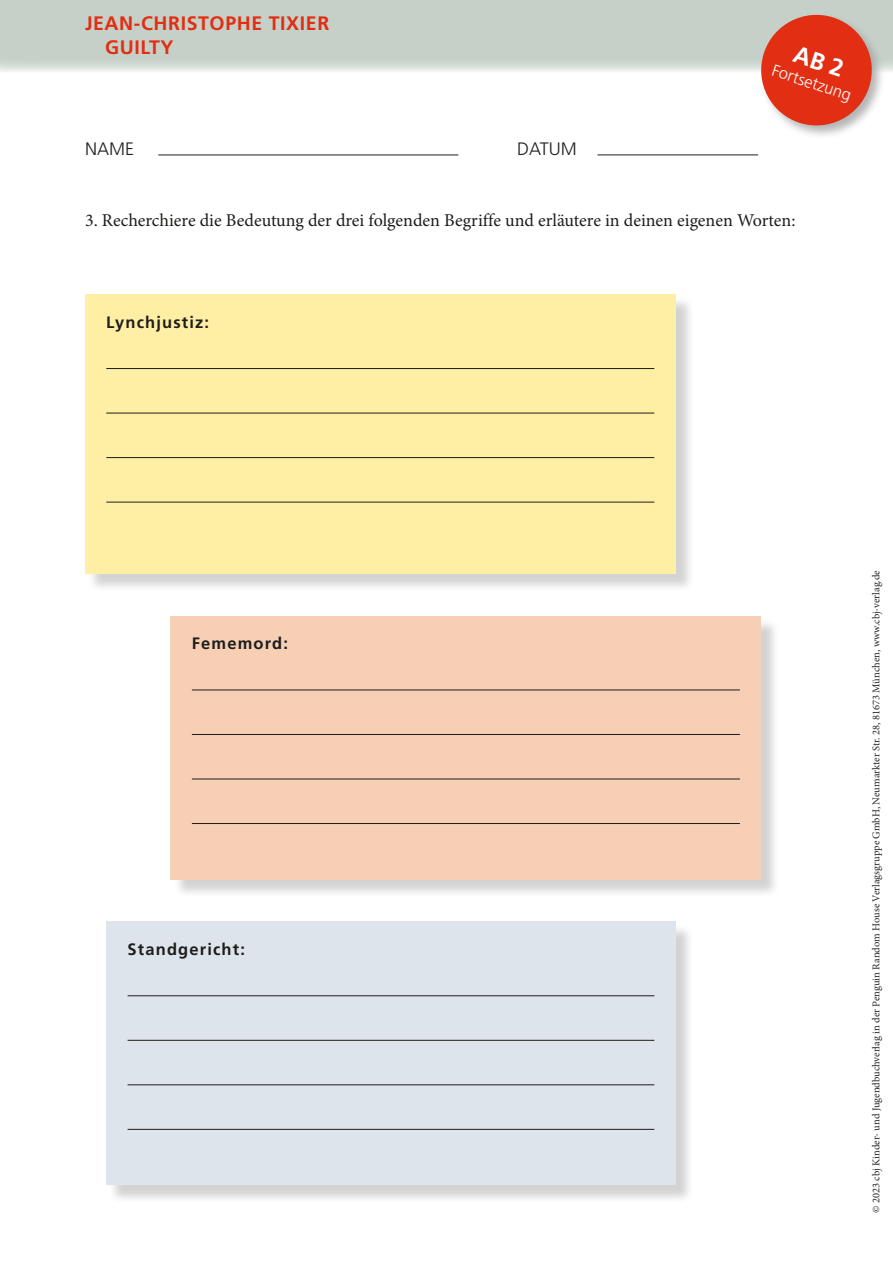
<style>
.page{position:relative;width:893px;height:1263px;background:#fff}
.page>*{position:absolute;margin:0;border:0;box-sizing:border-box;transform-origin:0 0}
.t1{font:700 19.5px/24px "Frutiger LT Pro";letter-spacing:.03em;color:#e22e12}
.t2{font:18px "Minion Pro";color:#1d1d1b}
.t3{font:300 18px "Frutiger LT Pro";color:#1d1d1b}
.t4{font:700 16.5px "Frutiger LT Pro";letter-spacing:.07em;color:#1d1d1b}
.t5{font:300 16.5px "Frutiger LT Pro";color:#fff}
.t6{font:10.5px "Minion Pro";color:#252423}
</style>
<div class="page">
<div style="left:0;top:0;width:893px;height:72px;background:#c4d0c8"></div>
<hr style="left:158px;top:155px;width:300px;height:1px;background:#1d1d1b">
<hr style="left:597px;top:155px;width:161px;height:1px;background:#1d1d1b">
<div style="left:759px;top:13px;width:127px;height:127px;background:#9d9d9d;opacity:.75"></div>
<div style="left:87px;top:296px;width:607px;height:296px;background:#1d1d1b;opacity:.2"></div>
<div style="left:85px;top:294px;width:591px;height:279px;background:#ffefa5"></div>
<hr style="left:106px;top:368px;width:548px;height:1px;background:#1d1d1b">
<hr style="left:106px;top:413px;width:548px;height:1px;background:#1d1d1b">
<hr style="left:106px;top:457px;width:548px;height:1px;background:#1d1d1b">
<hr style="left:106px;top:502px;width:548px;height:1px;background:#1d1d1b">
<div style="left:173px;top:618px;width:607px;height:280px;background:#1d1d1b;opacity:.2"></div>
<div style="left:171px;top:616px;width:590px;height:263px;background:#f6cfb5"></div>
<hr style="left:192px;top:689px;width:548px;height:1px;background:#1d1d1b">
<hr style="left:192px;top:734px;width:548px;height:1px;background:#1d1d1b">
<hr style="left:192px;top:779px;width:548px;height:1px;background:#1d1d1b">
<hr style="left:192px;top:823px;width:548px;height:1px;background:#1d1d1b">
<div style="left:109px;top:924px;width:585px;height:280px;background:#1d1d1b;opacity:.2"></div>
<div style="left:106px;top:921px;width:570px;height:264px;background:#dde4ec"></div>
<hr style="left:128px;top:995px;width:526px;height:1px;background:#1d1d1b">
<hr style="left:128px;top:1040px;width:526px;height:1px;background:#1d1d1b">
<hr style="left:128px;top:1084px;width:526px;height:1px;background:#1d1d1b">
<hr style="left:128px;top:1129px;width:526px;height:1px;background:#1d1d1b">
<svg style="left:754px;top:13px;width:124px;height:119px"></svg>
<h1 class="t1" style="left:105px;top:12px;width:226px;text-indent:-20px">JEAN-CHRISTOPHE TIXIER<br>GUILTY</h1>
<h2 class="t3" style="left:85px;top:138px;width:51px">NAME</h2>
<h2 class="t3" style="left:517px;top:138px;width:61px">DATUM</h2>
<h3 class="t5" style="left:776px;top:61px;width:84px;rotate:18deg">Fortsetzung</h3>
<h2 class="t2" style="left:85px;top:208px;width:712px">3. Recherchiere die Bedeutung der drei folgenden Begriffe und erläutere in deinen eigenen Worten:</h2>
<h3 class="t4" style="left:106px;top:312px;width:104px">Lynchjustiz:</h3>
<h3 class="t4" style="left:192px;top:634px;width:98px">Fememord:</h3>
<h3 class="t4" style="left:128px;top:940px;width:119px">Standgericht:</h3>
<p class="t6" style="left:869px;top:1213px;width:644px;rotate:-90deg">© 2023 cbj Kinder- und Jugendbuchverlag in der Penguin Random House Verlagsgruppe GmbH, Neumarkter Str. 28, 81673 München, www.cbj-verlag.de</p>
</div>
